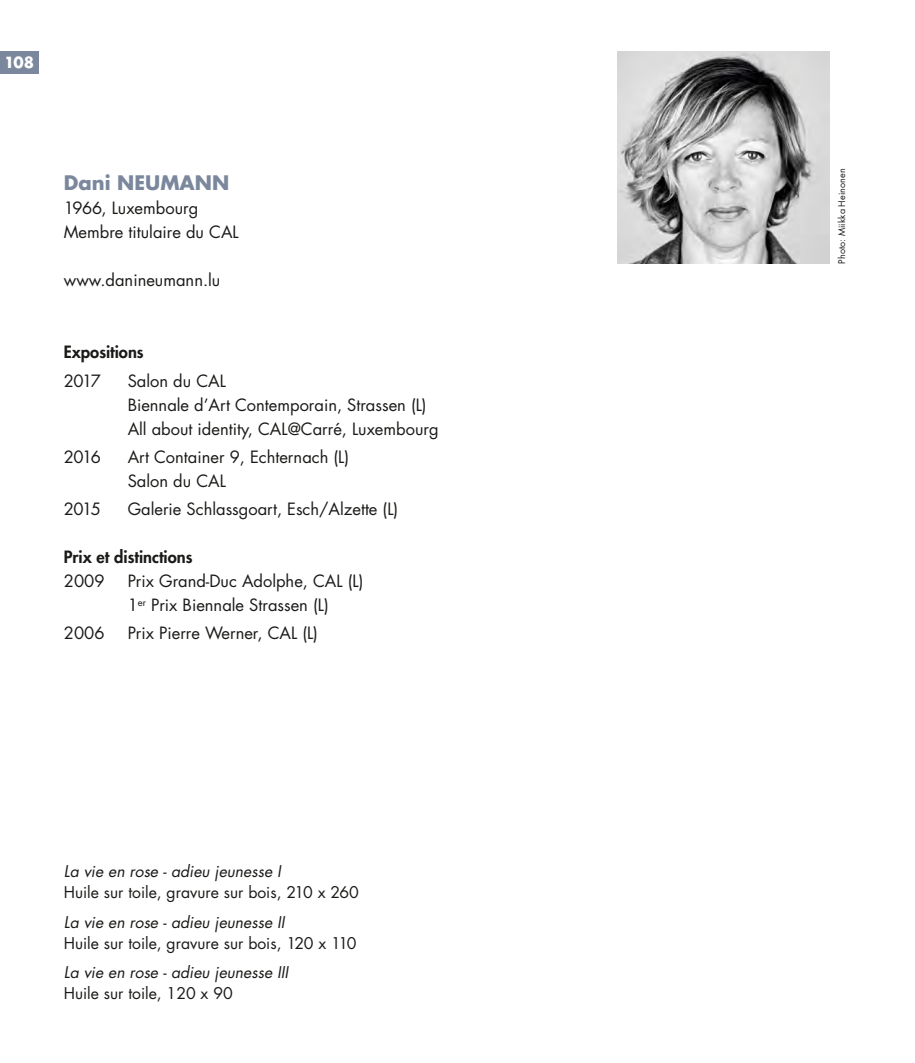
<style>
.page{position:relative;width:915px;height:1063px;background:#fff}
.page>*{position:absolute;margin:0;border:0;box-sizing:border-box;transform-origin:0 0}
.t1{font:700 19.5px "Futura";color:#7a879c}
.t2{font:16.5px/24px "Futura";color:#1a1a18}
.t3{font:800 16.5px "Futura";color:#1a1a18}
.t4{font:15.75px "Futura";color:#1a1a18}
.t5{font:italic 15.75px "Futura";color:#1a1a18}
.t6{font:700 15px "Futura";color:#fff}
.t7{font:9px "Futura";letter-spacing:.015em;color:#1a1a18}
</style>
<div class="page">
<div style="left:0;top:51px;width:38px;height:23px;background:#7a879c"></div>
<img style="left:617px;top:51px;width:212px;height:213px">
<p class="t6" style="left:4px;top:52px;width:31px">108</p>
<p class="t1" style="left:64px;top:170px;width:167px">Dani NEUMANN</p>
<p class="t2" style="left:64px;top:196px;width:176px">1966, Luxembourg<br>Membre titulaire du CAL</p>
<p class="t2" style="left:64px;top:268px;width:158px">www.danineumann.lu</p>
<p class="t3" style="left:64px;top:341px;width:81px">Expositions</p>
<p class="t2" style="left:64px;top:368px;width:39px">2017</p>
<p class="t2" style="left:128px;top:368px;width:312px">Salon du CAL<br>Biennale d’Art Contemporain, Strassen (L)<br>All about identity, CAL@Carré, Luxembourg</p>
<p class="t2" style="left:64px;top:445px;width:39px">2016</p>
<p class="t2" style="left:128px;top:445px;width:223px">Art Container 9, Echternach (L)<br>Salon du CAL</p>
<p class="t2" style="left:64px;top:497px;width:39px">2015</p>
<p class="t2" style="left:128px;top:497px;width:272px">Galerie Schlassgoart, Esch/Alzette (L)</p>
<p class="t3" style="left:64px;top:546px;width:130px">Prix et distinctions</p>
<p class="t2" style="left:64px;top:569px;width:42px">2009</p>
<p class="t2" style="left:128px;top:569px;width:237px">Prix Grand-Duc Adolphe, CAL (L)<br>1<sup>er</sup> Prix Biennale Strassen (L)</p>
<p class="t2" style="left:64px;top:621px;width:42px">2006</p>
<p class="t2" style="left:128px;top:621px;width:192px">Prix Pierre Werner, CAL (L)</p>
<p class="t5" style="left:64px;top:861px;width:218px">La vie en rose - adieu jeunesse I</p>
<p class="t4" style="left:64px;top:882px;width:296px">Huile sur toile, gravure sur bois, 210 x 260</p>
<p class="t5" style="left:64px;top:911px;width:222px">La vie en rose - adieu jeunesse II</p>
<p class="t4" style="left:64px;top:932px;width:294px">Huile sur toile, gravure sur bois, 120 x 110</p>
<p class="t5" style="left:64px;top:962px;width:226px">La vie en rose - adieu jeunesse III</p>
<p class="t4" style="left:64px;top:983px;width:170px">Huile sur toile, 120 x 90</p>
<p class="t7" style="left:835px;top:264px;width:97px;rotate:-90deg">Photo: Miikka Heinonen</p>
</div>
